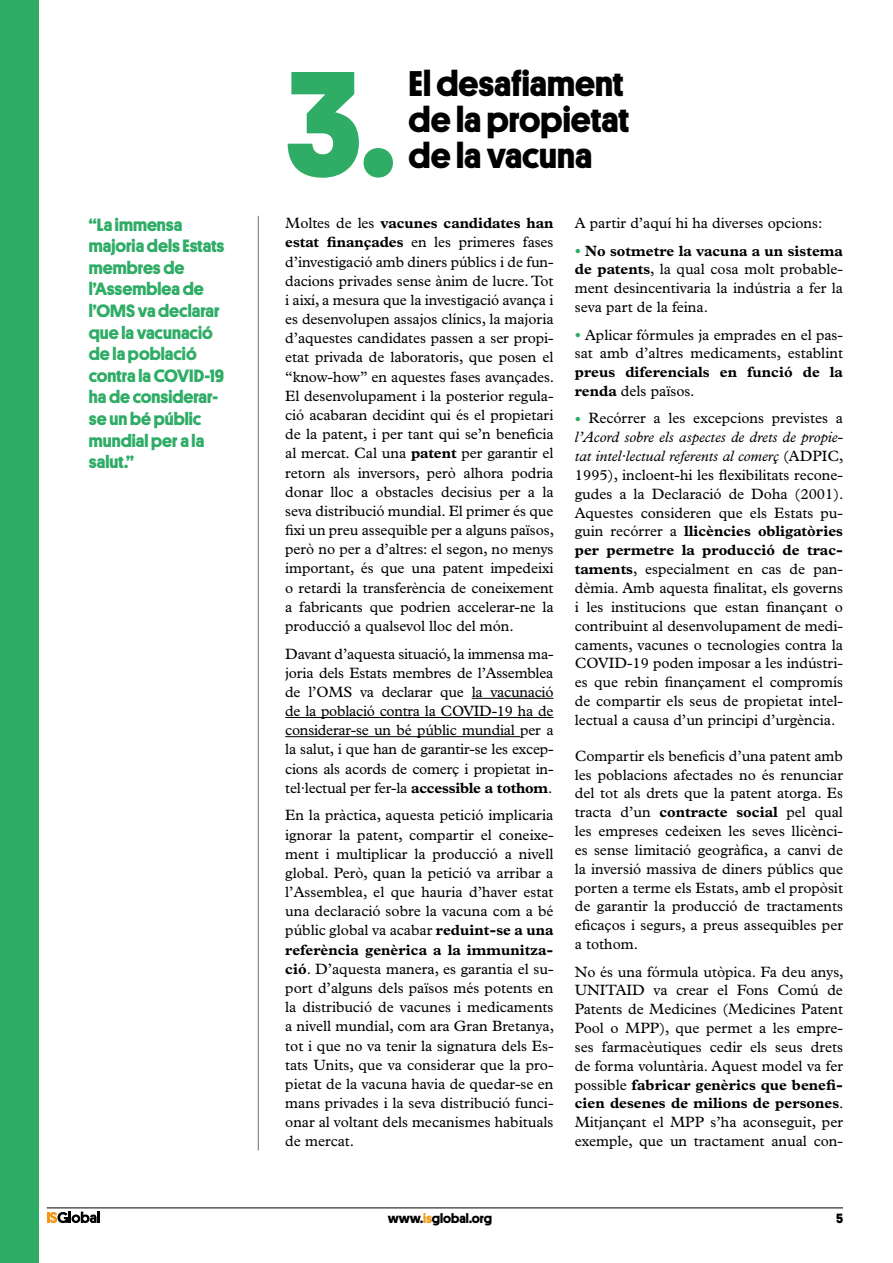
<style>
.page{position:relative;width:893px;height:1263px;background:#fff}
.page>*{position:absolute;margin:0;border:0;box-sizing:border-box;transform-origin:0 0}
.t1{font:700 150px "Platform";color:#2fac66}
.t2{font:700 36px/36px "Platform";color:#000}
.t3{font:700 18px/21.6px "Platform";color:#2fac66}
.t4{font:15px/19.2px "Plantin";color:#000;text-align:justify}
.t5{font:700 15px/18.9px "Plantin";color:#000}
.t6{font:700 13.5px "Platform";color:#000}
.s1{font-weight:700}
.s2{font-size:18px;color:#2fac66}
.s3{font-weight:400}
.s4{font-style:italic}
.s5{color:#f49712}
</style>
<div class="page">
<svg style="left:47px;top:1211px;width:53px;height:12px"></svg>
<hr style="left:47px;top:1207px;width:796px;height:1px;background:#000">
<div style="left:0;top:0;width:38px;height:1262px;background:#2fac66"></div>
<hr style="left:472px;top:698px;width:81px;height:1px;background:#000">
<hr style="left:285px;top:717px;width:268px;height:1px;background:#000">
<hr style="left:285px;top:736px;width:235px;height:1px;background:#000">
<hr style="left:258px;top:216px;width:1px;height:934px;background:#867b77">
<p class="t3" style="left:89px;top:212px;width:137px">“La immensa majoria dels Estats membres de l’Assemblea de l’OMS va declarar que la vacunació de la població contra la COVID-19 ha de considerar&shy;se un bé públic mundial per a la salut.”</p>
<h1 class="t1" style="left:285px;top:14px;width:111px">3.</h1>
<h2 class="t2" style="left:409px;top:64px;width:223px">El desafiament de la propietat de la vacuna</h2>
<p class="t4" style="left:285px;top:213px;width:270px">Moltes de les <span class="s1">vacunes candidates han estat finançades</span> en les primeres fases d’investigació amb diners públics i de fun&shy;dacions privades sense ànim de lucre. Tot i així, a mesura que la investigació avança i es desenvolupen assajos clínics, la majoria d’aquestes candidates passen a ser propi&shy;etat privada de laboratoris, que posen el “know-how” en aquestes fases avançades.<br>El desenvolupament i la posterior regula&shy;ció acabaran decidint qui és el propietari de la patent, i per tant qui se’n beneficia al mercat. Cal una <span class="s1">patent</span> per garantir el retorn als inversors, però alhora podria donar lloc a obstacles decisius per a la seva distribució mundial. El primer és que fixi un preu assequible per a alguns països, però no per a d’altres: el segon, no menys important, és que una patent impedeixi o retardi la transferència de coneixement a fabricants que podrien accelerar-ne la producció a qualsevol lloc del món.</p>
<p class="t4" style="left:285px;top:644px;width:270px">Davant d’aquesta situació, la immensa ma&shy;joria dels Estats membres de l’Assemblea de l’OMS va declarar que la vacunació de la població contra la COVID-19 ha de considerar-se un bé públic mundial per a la salut, i que han de garantir-se les excep&shy;cions als acords de comerç i propietat in&shy;tel·lectual per fer-la <span class="s1">accessible a tothom</span>.</p>
<p class="t4" style="left:285px;top:806px;width:270px">En la pràctica, aquesta petició implicaria ignorar la patent, compartir el coneixe&shy;ment i multiplicar la producció a nivell global. Però, quan la petició va arribar a l’Assemblea, el que hauria d’haver estat una declaració sobre la vacuna com a bé públic global va acabar <span class="s1">reduint-se a una referència genèrica a la immunitza&shy;ció</span>. D’aquesta manera, es garantia el su&shy;port d’alguns dels països més potents en la distribució de vacunes i medicaments a nivell mundial, com ara Gran Bretanya, tot i que no va tenir la signatura dels Es&shy;tats Units, que va considerar que la pro&shy;pietat de la vacuna havia de quedar-se en mans privades i la seva distribució funci&shy;onar al voltant dels mecanismes habituals de mercat.</p>
<p class="t4" style="left:575px;top:214px;width:249px">A partir d’aquí hi ha diverses opcions:</p>
<p class="t4" style="left:575px;top:241px;width:270px"><span class="s2">•</span> <span class="s1">No sotmetre la vacuna a un sistema de patents</span>, la qual cosa molt probable&shy;ment desincentivaria la indústria a fer la seva part de la feina.</p>
<p class="t4" style="left:575px;top:325px;width:270px"><span class="s2">•</span> Aplicar fórmules ja emprades en el pas&shy;sat amb d’altres medicaments, establint</p>
<p class="t5" style="left:575px;top:362px;width:270px">preus diferencials en funció de la renda <span class="s3">dels països.</span></p>
<p class="t4" style="left:575px;top:409px;width:270px"><span class="s2">•</span> Recórrer a les excepcions previstes a <span class="s4">l’Acord sobre els aspectes de drets de propie&shy;tat intel·lectual referents al comerç</span> (ADPIC, 1995), incloent-hi les flexibilitats recone&shy;gudes a la Declaració de Doha (2001).<br>Aquestes consideren que els Estats pu&shy;guin recórrer a <span class="s1">llicències obligatòries per permetre la producció de trac&shy;taments</span>, especialment en cas de pan&shy;dèmia. Amb aquesta finalitat, els governs i les institucions que estan finançant o contribuint al desenvolupament de medi&shy;caments, vacunes o tecnologies contra la COVID-19 poden imposar a les indústri&shy;es que rebin finançament el compromís de compartir els seus de propietat intel· lectual a causa d’un principi d’urgència.</p>
<p class="t4" style="left:575px;top:746px;width:270px">Compartir els beneficis d’una patent amb les poblacions afectades no és renunciar del tot als drets que la patent atorga. Es tracta d’un <span class="s1">contracte social</span> pel qual les empreses cedeixen les seves llicènci&shy;es sense limitació geogràfica, a canvi de la inversió massiva de diners públics que porten a terme els Estats, amb el propòsit de garantir la producció de tractaments eficaços i segurs, a preus assequibles per a tothom.</p>
<p class="t4" style="left:575px;top:962px;width:270px">No és una fórmula utòpica. Fa deu anys, UNITAID va crear el Fons Comú de Patents de Medicines (Medicines Patent Pool o MPP), que permet a les empre&shy;ses farmacèutiques cedir els seus drets de forma voluntària. Aquest model va fer possible <span class="s1">fabricar genèrics que benefi&shy;cien desenes de milions de persones</span>.<br>Mitjançant el MPP s’ha aconseguit, per exemple, que un tractament anual con-</p>
<p class="t6" style="left:388px;top:1208px;width:106px">www.<span class="s5">is</span>global.org</p>
<p class="t6" style="left:836px;top:1208px;width:9px">5</p>
</div>
